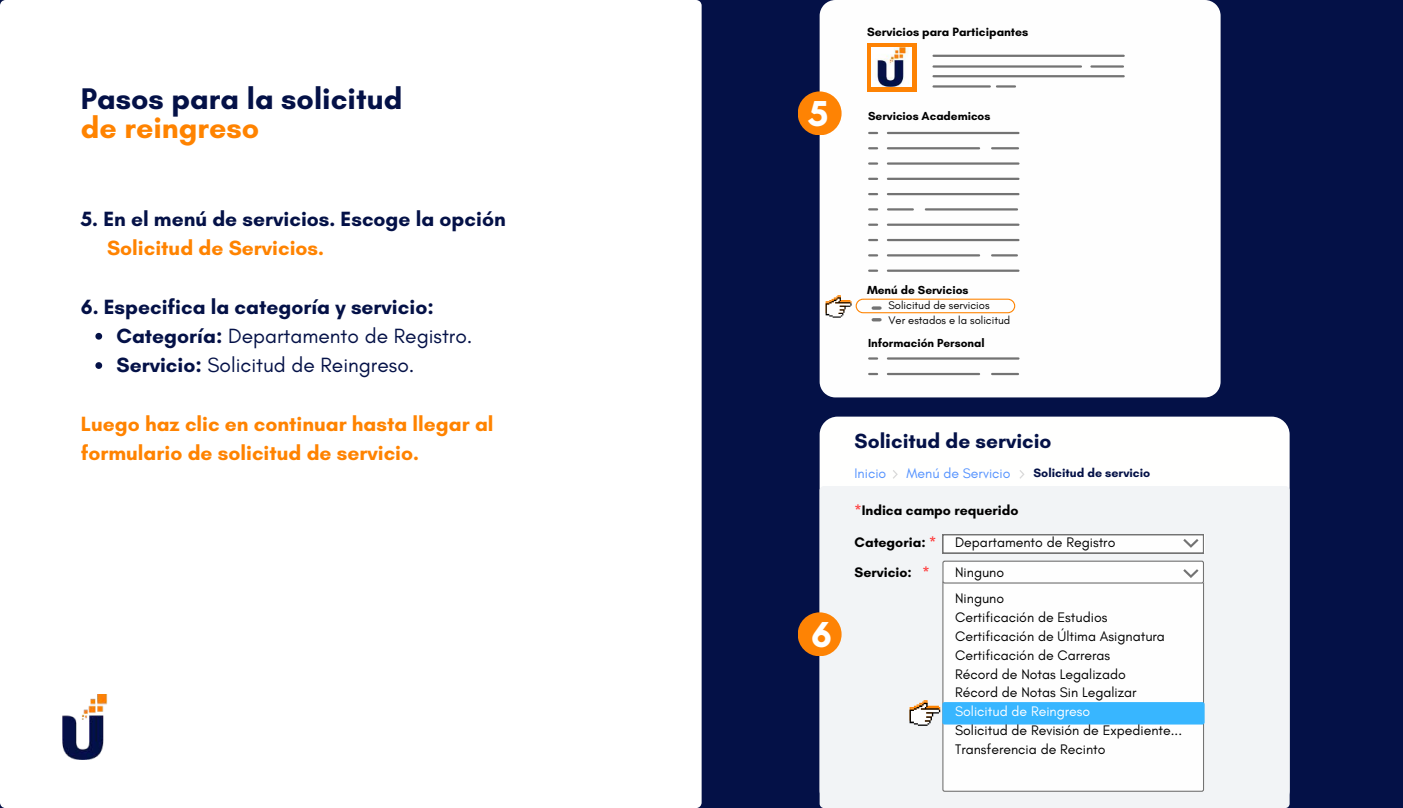
<style>
.page{position:relative;width:1403px;height:808px;background:#041147}
.page>*{position:absolute;margin:0;border:0;box-sizing:border-box;transform-origin:0 0}
.t1{font:700 36.75px "Glacial Indifference";color:#fff}
.t2{font:700 30.45px "Glacial Indifference";color:#041147}
.t3{font:700 30.45px "Glacial Indifference";color:#ff8300}
.t4{font:700 21px/29.2px "Glacial Indifference";color:#ff8300}
.t5{font:700 21px "Glacial Indifference";color:#041147}
.t6{font:21px/29.2px "Glacial Indifference";color:#041147}
.t7{font:700 20.85px "Glacial Indifference";color:#041147}
.t8{font:14.1px/18.8px "Glacial Indifference";color:#000}
.t9{font:700 14.1px/29.5px "Glacial Indifference";color:#000}
.t10{font:14.1px "Glacial Indifference";color:#fff}
.t11{font:14.1px "Glacial Indifference";color:#5593fe}
.t12{font:700 12.45px "Glacial Indifference";color:#041147}
.t13{font:700 12.3px "Glacial Indifference";color:#000}
.t14{font:700 11.85px "Glacial Indifference";color:#000}
.t15{font:11.25px/15.3px "Glacial Indifference";color:#000}
.s1{font-weight:700}
.s2{color:#ff3131}
</style>
<div class="page">
<div style="left:0;top:0;width:701px;height:808px;background:#fff"></div>
<div style="left:820px;top:0;width:401px;height:397px;background:#fefefe"></div>
<hr style="left:888px;top:132px;width:130px;height:2px;background:#737373">
<svg style="left:869px;top:132px;width:8px;height:2px"></svg>
<hr style="left:888px;top:147px;width:91px;height:2px;background:#737373">
<hr style="left:992px;top:147px;width:26px;height:2px;background:#737373">
<svg style="left:869px;top:147px;width:8px;height:2px"></svg>
<hr style="left:888px;top:162px;width:130px;height:3px;background:#737373">
<svg style="left:869px;top:162px;width:8px;height:3px"></svg>
<hr style="left:888px;top:178px;width:130px;height:2px;background:#737373">
<svg style="left:869px;top:178px;width:8px;height:2px"></svg>
<hr style="left:888px;top:193px;width:130px;height:2px;background:#737373">
<svg style="left:869px;top:193px;width:8px;height:2px"></svg>
<svg style="left:869px;top:208px;width:8px;height:2px"></svg>
<hr style="left:888px;top:224px;width:130px;height:2px;background:#737373">
<svg style="left:869px;top:224px;width:8px;height:2px"></svg>
<hr style="left:888px;top:239px;width:130px;height:2px;background:#737373">
<svg style="left:869px;top:239px;width:8px;height:2px"></svg>
<hr style="left:888px;top:254px;width:91px;height:2px;background:#737373">
<hr style="left:992px;top:254px;width:25px;height:2px;background:#737373">
<hr style="left:926px;top:208px;width:91px;height:2px;background:#737373">
<hr style="left:888px;top:208px;width:25px;height:2px;background:#737373">
<svg style="left:869px;top:254px;width:8px;height:2px"></svg>
<hr style="left:888px;top:269px;width:130px;height:3px;background:#737373">
<svg style="left:869px;top:269px;width:8px;height:3px"></svg>
<hr style="left:992px;top:373px;width:26px;height:2px;background:#737373">
<hr style="left:888px;top:357px;width:130px;height:3px;background:#737373">
<svg style="left:869px;top:357px;width:8px;height:3px"></svg>
<hr style="left:888px;top:373px;width:91px;height:2px;background:#737373">
<svg style="left:869px;top:373px;width:8px;height:2px"></svg>
<svg style="left:826px;top:295px;width:189px;height:26px;background:#f7ece0"></svg>
<hr style="left:933px;top:55px;width:191px;height:2px;background:#737373">
<hr style="left:933px;top:65px;width:148px;height:3px;background:#737373">
<hr style="left:1091px;top:65px;width:32px;height:3px;background:#737373">
<hr style="left:933px;top:75px;width:191px;height:2px;background:#737373">
<hr style="left:933px;top:85px;width:57px;height:3px;background:#737373">
<hr style="left:997px;top:85px;width:18px;height:3px;background:#737373">
<div style="left:867px;top:43px;width:50px;height:49px;background:#fe8304"></div>
<img style="left:872px;top:47px;width:39px;height:40px">
<svg style="left:95px;top:333px;width:7px;height:7px"></svg>
<svg style="left:95px;top:362px;width:7px;height:7px"></svg>
<div style="left:798px;top:91px;width:44px;height:44px;background:#fe8304;border-radius:50%"></div>
<div style="left:820px;top:416px;width:470px;height:392px;background:#fffffe;border-radius:18px"></div>
<div style="left:820px;top:486px;width:470px;height:322px;background:#f2f4f6;border-radius:4px"></div>
<div style="left:942px;top:583px;width:262px;height:209px;background:#fefefe"></div>
<div style="left:942px;top:702px;width:263px;height:22px;background:#38b6ff;border-radius:2px"></div>
<svg style="left:910px;top:700px;width:30px;height:26px"></svg>
<svg style="left:942px;top:560px;width:262px;height:23px"></svg>
<svg style="left:942px;top:534px;width:262px;height:19px"></svg>
<svg style="left:893px;top:470px;width:5px;height:9px"></svg>
<svg style="left:1020px;top:470px;width:4px;height:9px"></svg>
<div style="left:798px;top:612px;width:44px;height:44px;background:#fe8304;border-radius:50%"></div>
<img style="left:53px;top:695px;width:64px;height:64px">
<h2 class="t2" style="left:81px;top:80px;width:323px">Pasos para la solicitud</h2>
<h2 class="t3" style="left:81px;top:109px;width:180px">de reingreso</h2>
<h3 class="t5" style="left:81px;top:206px;width:426px">5. En el menú de servicios. Escoge la opción</h3>
<h3 class="t4" style="left:107px;top:233px;width:219px">Solicitud de Servicios.</h3>
<h3 class="t5" style="left:81px;top:294px;width:354px">6. Especifica la categoría y servicio:</h3>
<h3 class="t6" style="left:116px;top:321px;width:358px"><span class="s1">Categoría:</span> Departamento de Registro.<br><span class="s1">Servicio:</span> Solicitud de Reingreso.</h3>
<h3 class="t4" style="left:81px;top:409px;width:414px">Luego haz clic en continuar hasta llegar al formulario de solicitud de servicio.</h3>
<h1 class="t1" style="left:809px;top:91px;width:22px">5</h1>
<p class="t13" style="left:867px;top:24px;width:163px">Servicios para Participantes</p>
<p class="t14" style="left:868px;top:109px;width:124px">Servicios Academicos</p>
<p class="t14" style="left:867px;top:283px;width:103px">Menú de Servicios</p>
<p class="t15" style="left:888px;top:297px;width:123px">Solicitud de servicios<br>Ver estados e la solicitud</p>
<p class="t14" style="left:868px;top:336px;width:118px">Información Personal</p>
<h1 class="t1" style="left:811px;top:612px;width:22px">6</h1>
<h3 class="t7" style="left:854px;top:428px;width:199px">Solicitud de servicio</h3>
<p class="t11" style="left:854px;top:465px;width:33px">Inicio</p>
<p class="t11" style="left:906px;top:465px;width:106px">Menú de Servicio</p>
<p class="t12" style="left:1033px;top:465px;width:118px">Solicitud de servicio</p>
<p class="t9" style="left:854px;top:495px;width:166px"><span class="s2">*</span>Indica campo requerido</p>
<p class="t9" style="left:854px;top:527px;width:83px">Categoria: <span class="s2">*<br></span>Servicio: <span class="s2">*</span></p>
<p class="t8" style="left:955px;top:533px;width:162px">Departamento de Registro</p>
<p class="t8" style="left:955px;top:558px;width:51px;line-height:26.8px">Ninguno<br>Ninguno</p>
<p class="t8" style="left:955px;top:608px;width:211px">Certificación de Estudios<br>Certificación de Última Asignatura<br>Certificación de Carreras<br>Récord de Notas Legalizado<br>Récord de Notas Sin Legalizar</p>
<p class="t10" style="left:955px;top:702px;width:137px">Solicitud de Reingreso</p>
<p class="t8" style="left:955px;top:720px;width:229px">Solicitud de Revisión de Expediente...<br>Transferencia de Recinto</p>
</div>
